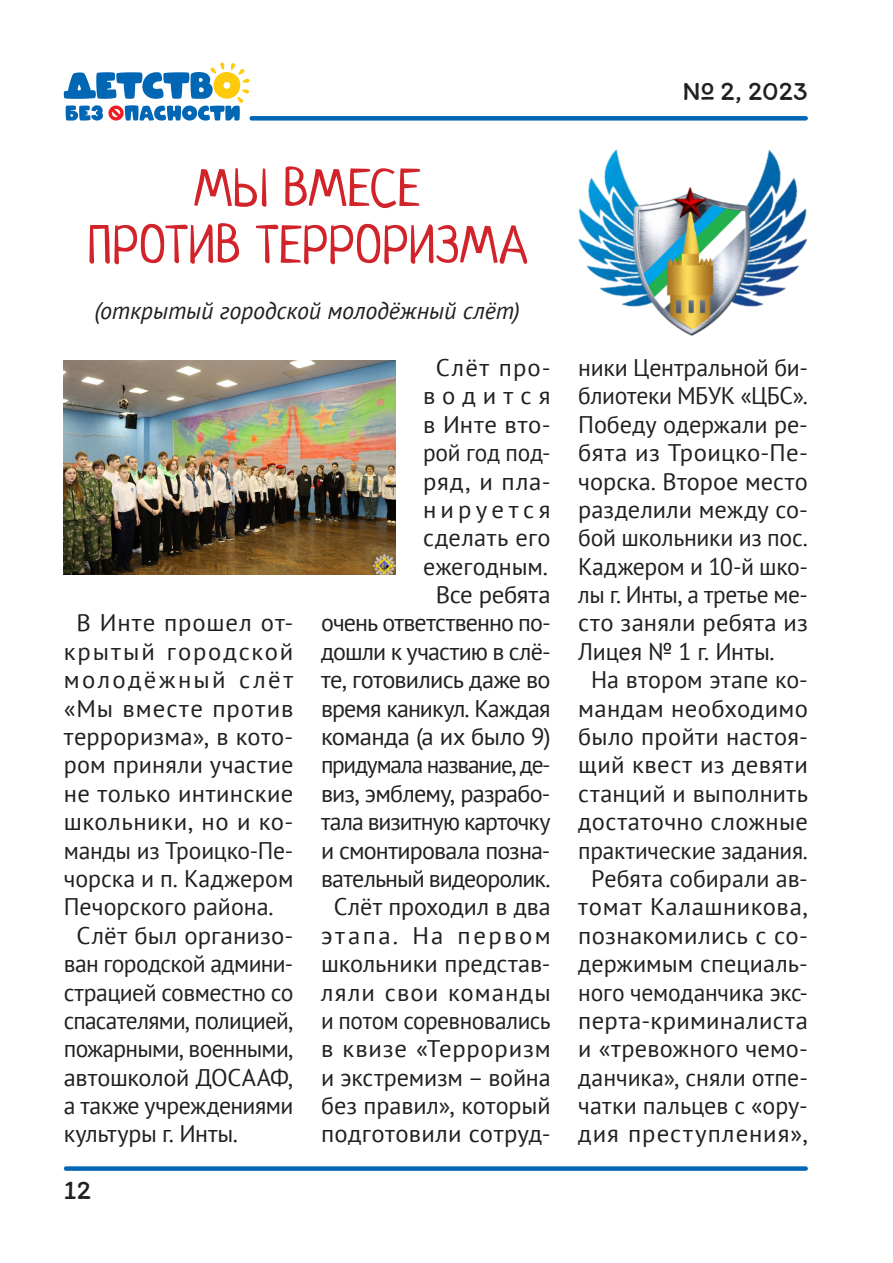
<style>
.page{position:relative;width:893px;height:1263px;background:#fff}
.page>*{position:absolute;margin:0;border:0;box-sizing:border-box;transform-origin:0 0}
.заголовок{font:52.5px/56.7px "Neucha";letter-spacing:.005em;color:#d1232a;text-align:center}
.t1{font:27px "Itim Cyrillic";color:#231f20}
.основа_текст{font:24px/28.3px "PT Sans";letter-spacing:.005em;color:#231f20;text-align:justify}
.основа_текст-2{font:24px/28.3px "PT Sans";letter-spacing:.03em;color:#231f20;text-align:center}
.основа_текст-3{font:italic 24px "PT Sans";letter-spacing:-.01em;color:#231f20}
</style>
<div class="page">
<svg style="left:64px;top:62px;width:186px;height:59px"></svg>
<div style="left:252px;top:116px;width:554px;height:5px;background:#0166b3"></div>
<div style="left:66px;top:1166px;width:740px;height:5px;background:#0166b3"></div>
<img style="left:578px;top:149px;width:229px;height:187px">
<img style="left:64px;top:360px;width:331px;height:215px">
<p class="заголовок" style="left:87px;top:160px;width:441px">МЫ ВМЕСЕ<br>ПРОТИВ ТЕРРОРИЗМА</p>
<p class="основа_текст-3" style="left:94px;top:296px;width:427px">(открытый городской молодёжный слёт)</p>
<p class="основа_текст" style="left:64px;top:608px;width:231px;text-indent:13px">В Инте прошел от&shy;крытый городской молодёжный слёт «Мы вместе против терроризма», в кото&shy;ром приняли участие не только интинские школьники, но и ко&shy;манды из Троицко-Пе&shy;чорска и п. Каджером Печорского района.</p>
<p class="основа_текст" style="left:64px;top:920px;width:231px;text-indent:13px">Слёт был организо&shy;ван городской админи&shy;страцией совместно со спасателями, полицией, пожарными, военными, автошколой ДОСААФ, а также учреждениями культуры г. Инты.</p>
<p class="t1" style="left:64px;top:1173px;width:29px">12</p>
<p class="основа_текст-2" style="left:423px;top:353px;width:129px">Слёт про&shy;водится в Инте вто&shy;рой год под&shy;ряд, и пла&shy;нируется сделать его ежегодным.</p>
<p class="основа_текст" style="left:321px;top:580px;width:231px;text-indent:115px">Все ребята очень ответственно по&shy;дошли к участию в слё&shy;те, готовились даже во время каникул. Каждая команда (а их было 9) придумала название, де&shy;виз, эмблему, разрабо&shy;тала визитную карточку и смонтировала позна&shy;вательный видеоролик.</p>
<p class="основа_текст" style="left:321px;top:892px;width:231px;text-align:center">Слёт проходил в два этапа. На первом школьники представ&shy;ляли свои команды и потом соревновались в квизе «Терроризм и экстремизм – война без правил», который подготовили сотруд-</p>
<p class="t1" style="left:682px;top:74px;width:127px">№ 2, 2023</p>
<p class="основа_текст" style="left:578px;top:353px;width:231px">ники Центральной би&shy;блиотеки МБУК «ЦБС».<br>Победу одержали ре&shy;бята из Троицко-Пе&shy;чорска. Второе место разделили между со&shy;бой школьники из пос.<br>Каджером и 10-й шко&shy;лы г. Инты, а третье ме&shy;сто заняли ребята из Лицея № 1 г. Инты.</p>
<p class="основа_текст" style="left:578px;top:665px;width:231px;text-align:center">На втором этапе ко&shy;мандам необходимо было пройти настоя&shy;щий квест из девяти станций и выполнить достаточно сложные практические задания.</p>
<p class="основа_текст" style="left:578px;top:864px;width:231px;text-align:center">Ребята собирали ав&shy;томат Калашникова, познакомились с со&shy;держимым специаль&shy;ного чемоданчика экс&shy;перта-криминалиста и «тревожного чемо&shy;данчика», сняли отпе&shy;чатки пальцев с «ору&shy;дия преступления»,</p>
</div>
